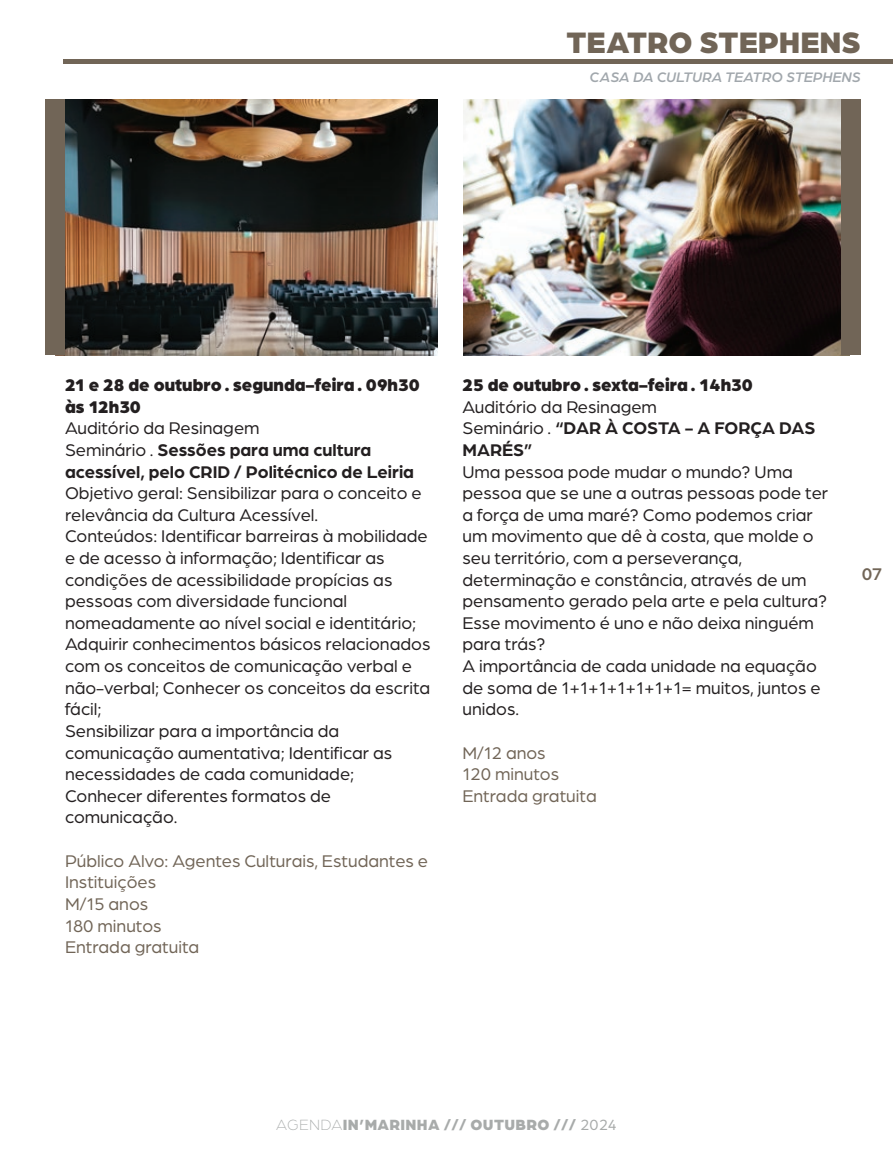
<style>
.page{position:relative;width:893px;height:1149px;background:#fff}
.page>*{position:absolute;margin:0;border:0;box-sizing:border-box;transform-origin:0 0}
.t1{font:900 31.5px "Arboria";color:#716557}
.t2{font:18px/21.6px "Arboria";color:#231f20}
.t3{font:18px/21.6px "Arboria";color:#716557}
.t4{font:700 18px/21.6px "Arboria";color:#231f20}
.t5{font:900 18px/21.6px "Arboria";color:#231f20}
.t6{font:500 18px "Arboria";color:#716557}
.t7{font:900 15.75px "Arboria";letter-spacing:.02em;color:#a8abaa}
.t8{font:italic 500 14.62px "Arboria";color:#a1a7ac}
.s1{font-weight:400}
.s2{font-weight:700}
.s3{font-weight:300}
</style>
<div class="page">
<img style="left:463px;top:100px;width:378px;height:255px">
<img style="left:65px;top:100px;width:373px;height:255px">
<div style="left:45px;top:99px;width:20px;height:256px;background:#716557"></div>
<div style="left:841px;top:99px;width:20px;height:256px;background:#716557"></div>
<div style="left:64px;top:59px;width:829px;height:5px;background:#716557"></div>
<h1 class="t1" style="left:566px;top:19px;width:296px">TEATRO STEPHENS</h1>
<p class="t8" style="left:590px;top:67px;width:273px">CASA DA CULTURA TEATRO STEPHENS</p>
<p class="t5" style="left:65px;top:373px;width:356px">21 e 28 de outubro . segunda-feira . 09h30 às 12h30</p>
<p class="t4" style="left:65px;top:416px;width:351px"><span class="s1">Auditório da Resinagem<br>Seminário .</span> Sessões para uma cultura acessível, pelo CRID / Politécnico de Leiria</p>
<p class="t2" style="left:65px;top:481px;width:367px">Objetivo geral: Sensibilizar para o conceito e relevância da Cultura Acessível.<br>Conteúdos: Identificar barreiras à mobilidade e de acesso à informação; Identificar as condições de acessibilidade propícias as pessoas com diversidade funcional nomeadamente ao nível social e identitário; Adquirir conhecimentos básicos relacionados com os conceitos de comunicação verbal e não-verbal; Conhecer os conceitos da escrita fácil;<br>Sensibilizar para a importância da comunicação aumentativa; Identificar as necessidades de cada comunidade; Conhecer diferentes formatos de comunicação.</p>
<p class="t3" style="left:65px;top:848px;width:365px">Público Alvo: Agentes Culturais, Estudantes e<br>Instituições<br>M/15 anos<br>180 minutos<br>Entrada gratuita</p>
<p class="t5" style="left:462px;top:373px;width:292px">25 de outubro . sexta-feira . 14h30</p>
<p class="t2" style="left:462px;top:395px;width:355px">Auditório da Resinagem<br>Seminário . <span class="s2">“DAR À COSTA - A FORÇA DAS<br>MARÉS”</span></p>
<p class="t2" style="left:462px;top:460px;width:367px">Uma pessoa pode mudar o mundo? Uma pessoa que se une a outras pessoas pode ter a força de uma maré? Como podemos criar um movimento que dê à costa, que molde o seu território, com a perseverança, determinação e constância, através de um pensamento gerado pela arte e pela cultura?<br>Esse movimento é uno e não deixa ninguém para trás?<br>A importância de cada unidade na equação de soma de 1+1+1+1+1+1+1= muitos, juntos e unidos.</p>
<p class="t3" style="left:462px;top:740px;width:136px">M/12 anos<br>120 minutos<br>Entrada gratuita</p>
<p class="t6" style="left:862px;top:561px;width:22px">07</p>
<p class="t7" style="left:276px;top:1112px;width:342px"><span class="s3">AGENDA</span>IN’MARINHA /// OUTUBRO /// <span class="s1">2024</span></p>
</div>
